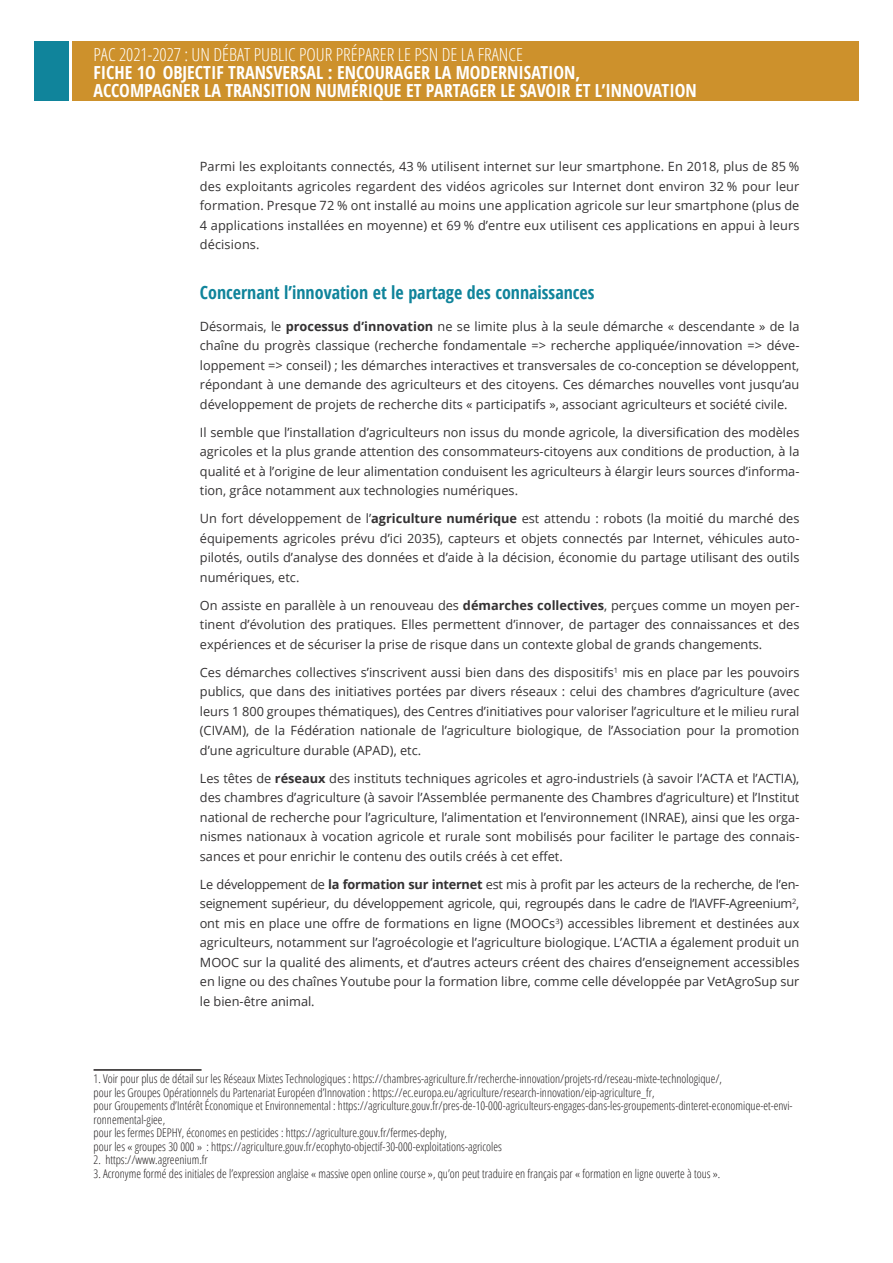
<style>
.page{position:relative;width:893px;height:1263px;background:#fff}
.page>*{position:absolute;margin:0;border:0;box-sizing:border-box;transform-origin:0 0}
.t1{font:700 condensed 18px/18px "Open Sans";color:#fff}
.t2{font:300 condensed 18px "Open Sans";color:#fff}
.t3{font:700 condensed 18px "Open Sans";color:#10849b}
.t4{font:12.75px/19.5px "Open Sans";color:#343233;text-align:justify}
.t5{font:300 condensed 12px/13.5px "Open Sans";color:#231f20}
.s1{font-weight:700}
</style>
<div class="page">
<div style="left:73px;top:42px;width:786px;height:59px;background:#cd912c"></div>
<div style="left:34px;top:42px;width:34px;height:59px;background:#10849b"></div>
<hr style="left:94px;top:1069px;width:108px;height:2px;background:#231f20">
<h1 class="t2" style="left:94px;top:42px;width:431px">PAC 2021-2027 : UN DÉBAT PUBLIC POUR PRÉPARER LE PSN DE LA FRANCE</h1>
<h1 class="t1" style="left:94px;top:63px;width:605px">FICHE 1O OBJECTIF TRANSVERSAL : ENCOURAGER LA MODERNISATION,<br>ACCOMPAGNER LA TRANSITION NUMÉRIQUE ET PARTAGER LE SAVOIR ET L’INNOVATION</h1>
<p class="t4" style="left:200px;top:157px;width:601px">Parmi les exploitants connectés, 43 % utilisent internet sur leur smartphone. En 2018, plus de 85 % des exploitants agricoles regardent des vidéos agricoles sur Internet dont environ 32 % pour leur formation. Presque 72 % ont installé au moins une application agricole sur leur smartphone (plus de 4 applications installées en moyenne) et 69 % d’entre eux utilisent ces applications en appui à leurs décisions.</p>
<h1 class="t3" style="left:200px;top:279px;width:396px">Concernant l’innovation et le partage des connaissances</h1>
<p class="t4" style="left:200px;top:316px;width:601px">Désormais, le <span class="s1">processus d’innovation</span> ne se limite plus à la seule démarche « descendante » de la chaîne du progrès classique (recherche fondamentale =&gt; recherche appliquée/innovation =&gt; déve&shy;loppement =&gt; conseil) ; les démarches interactives et transversales de co-conception se développent, répondant à une demande des agriculteurs et des citoyens. Ces démarches nouvelles vont jusqu’au développement de projets de recherche dits « participatifs », associant agriculteurs et société civile.</p>
<p class="t4" style="left:200px;top:422px;width:601px">Il semble que l’installation d’agriculteurs non issus du monde agricole, la diversification des modèles agricoles et la plus grande attention des consommateurs-citoyens aux conditions de production, à la qualité et à l’origine de leur alimentation conduisent les agriculteurs à élargir leurs sources d’informa&shy;tion, grâce notamment aux technologies numériques.</p>
<p class="t4" style="left:200px;top:509px;width:601px">Un fort développement de l’<span class="s1">agriculture numérique</span> est attendu : robots (la moitié du marché des équipements agricoles prévu d’ici 2035), capteurs et objets connectés par Internet, véhicules auto&shy;pilotés, outils d’analyse des données et d’aide à la décision, économie du partage utilisant des outils numériques, etc.</p>
<p class="t4" style="left:200px;top:595px;width:601px">On assiste en parallèle à un renouveau des <span class="s1">démarches collectives</span>, perçues comme un moyen per&shy;tinent d’évolution des pratiques. Elles permettent d’innover, de partager des connaissances et des expériences et de sécuriser la prise de risque dans un contexte global de grands changements.</p>
<p class="t4" style="left:200px;top:662px;width:601px">Ces démarches collectives s’inscrivent aussi bien dans des dispositifs<sup>1</sup> mis en place par les pouvoirs publics, que dans des initiatives portées par divers réseaux : celui des chambres d’agriculture (avec leurs 1 800 groupes thématiques), des Centres d’initiatives pour valoriser l’agriculture et le milieu rural (CIVAM), de la Fédération nationale de l’agriculture biologique, de l’Association pour la promotion d’une agriculture durable (APAD), etc.</p>
<p class="t4" style="left:200px;top:768px;width:601px">Les têtes de <span class="s1">réseaux</span> des instituts techniques agricoles et agro-industriels (à savoir l’ACTA et l’ACTIA), des chambres d’agriculture (à savoir l’Assemblée permanente des Chambres d’agriculture) et l’Institut national de recherche pour l’agriculture, l’alimentation et l’environnement (INRAE), ainsi que les orga&shy;nismes nationaux à vocation agricole et rurale sont mobilisés pour faciliter le partage des connais&shy;sances et pour enrichir le contenu des outils créés à cet effet.</p>
<p class="t4" style="left:200px;top:874px;width:601px">Le développement de <span class="s1">la formation sur internet</span> est mis à profit par les acteurs de la recherche, de l’en&shy;seignement supérieur, du développement agricole, qui, regroupés dans le cadre de l’IAVFF-Agreenium<sup>2</sup>, ont mis en place une offre de formations en ligne (MOOCs<sup>3</sup>) accessibles librement et destinées aux agriculteurs, notamment sur l’agroécologie et l’agriculture biologique. L’ACTIA a également produit un MOOC sur la qualité des aliments, et d’autres acteurs créent des chaires d’enseignement accessibles en ligne ou des chaînes Youtube pour la formation libre, comme celle développée par VetAgroSup sur le bien-être animal.</p>
<p class="t5" style="left:94px;top:1072px;width:701px">1. Voir pour plus de détail sur les Réseaux Mixtes Technologiques : https://chambres-agriculture.fr/recherche-innovation/projets-rd/reseau-mixte-technologique/,<br>pour les Groupes Opérationnels du Partenariat Européen d’Innovation : https://ec.europa.eu/agriculture/research-innovation/eip-agriculture_fr,<br>pour Groupements d’Intérêt Économique et Environnemental : https://agriculture.gouv.fr/pres-de-10-000-agriculteurs-engages-dans-les-groupements-dinteret-economique-et-envi&shy;ronnemental-giee,<br>pour les fermes DEPHY, économes en pesticides : https://agriculture.gouv.fr/fermes-dephy,<br>pour les « groupes 30 000 » : https://agriculture.gouv.fr/ecophyto-objectif-30-000-exploitations-agricoles</p>
<p class="t5" style="left:94px;top:1153px;width:116px">2. https://www.agreenium.fr</p>
<p class="t5" style="left:94px;top:1166px;width:628px">3. Acronyme formé des initiales de l’expression anglaise « massive open online course », qu’on peut traduire en français par « formation en ligne ouverte à tous ».</p>
</div>
